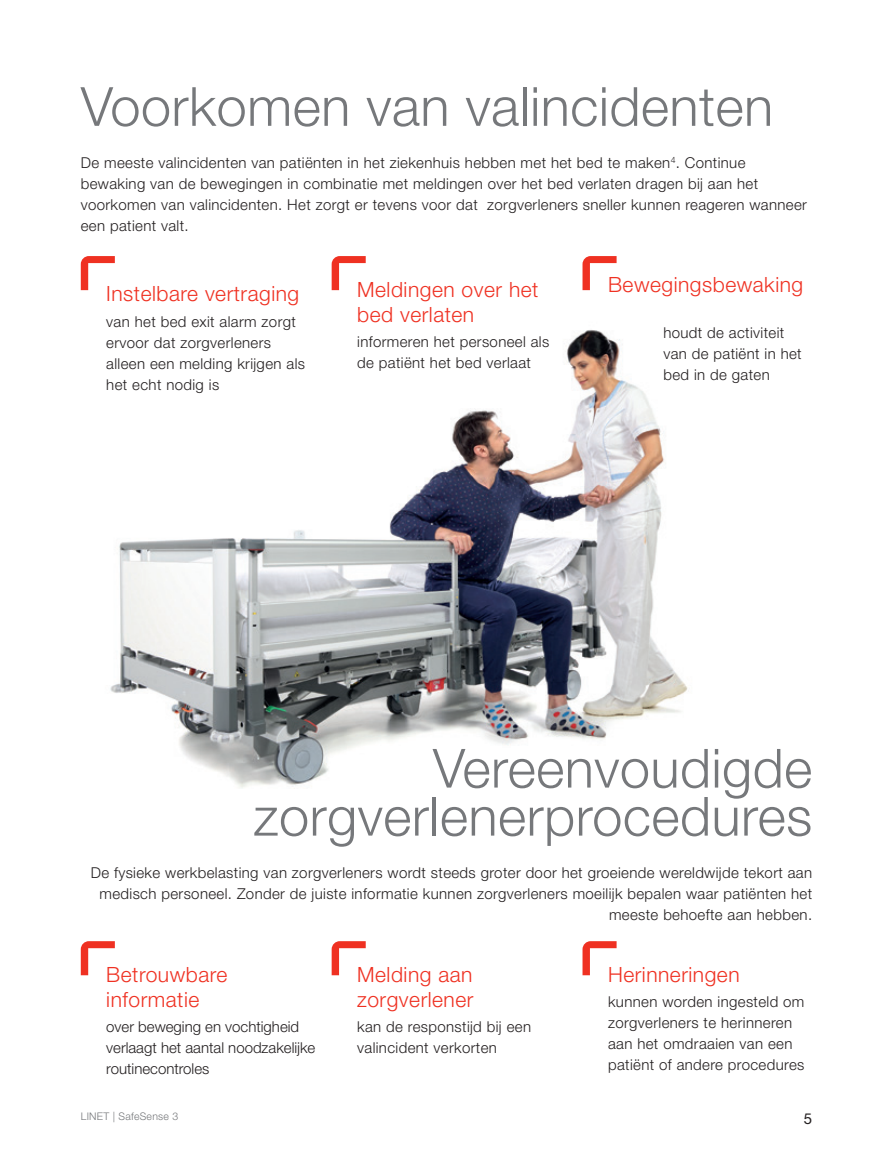
<style>
.page{position:relative;width:893px;height:1149px;background:#fff}
.page>*{position:absolute;margin:0;border:0;box-sizing:border-box;transform-origin:0 0}
._01_text_zakladni{font:300 54px/48px "Helvetica Neue LT Pro";letter-spacing:.01em;color:#76787b;text-align:right}
._001_bullet{font:300 21px/25.2px "Helvetica Neue LT Pro";letter-spacing:.025em;color:#ef3122}
._001_bullet-2{font:300 15px/21px "Helvetica Neue LT Pro";letter-spacing:.025em;color:#231f20}
._01_text_zakladni-2{font:300 15px/21px "Helvetica Neue LT Pro";letter-spacing:.025em;color:#231f20}
._001_bullet-3{font:300 15px/21px "Helvetica Neue LT Pro";color:#231f20}
.t1{font:15px "Helvetica Neue LT Pro";color:#231f20}
.t2{font:300 10.5px "Helvetica Neue LT Pro";letter-spacing:.025em;color:#76787b}
</style>
<div class="page">
<img style="left:110px;top:330px;width:578px;height:458px">
<svg style="left:81px;top:256px;width:34px;height:34px"></svg>
<svg style="left:332px;top:256px;width:34px;height:34px"></svg>
<svg style="left:582px;top:256px;width:35px;height:34px"></svg>
<svg style="left:81px;top:941px;width:34px;height:33px"></svg>
<svg style="left:332px;top:941px;width:34px;height:33px"></svg>
<svg style="left:582px;top:941px;width:35px;height:33px"></svg>
<p class="_01_text_zakladni" style="left:81px;top:81px;width:694px">Voorkomen van valincidenten</p>
<p class="_01_text_zakladni-2" style="left:81px;top:152px;width:728px">De meeste valincidenten van patiënten in het ziekenhuis hebben met het bed te maken<sup>4</sup>. Continue bewaking van de bewegingen in combinatie met meldingen over het bed verlaten dragen bij aan het voorkomen van valincidenten. Het zorgt er tevens voor dat zorgverleners sneller kunnen reageren wanneer een patient valt.</p>
<p class="_001_bullet" style="left:106px;top:281px;width:194px">Instelbare vertraging</p>
<p class="_001_bullet-2" style="left:106px;top:310px;width:200px">van het bed exit alarm zorgt ervoor dat zorgverleners alleen een melding krijgen als het echt nodig is</p>
<p class="_001_bullet" style="left:357px;top:276px;width:183px">Meldingen over het bed verlaten</p>
<p class="_001_bullet-2" style="left:357px;top:331px;width:194px">informeren het personeel als de patiënt het bed verlaat</p>
<p class="_001_bullet" style="left:608px;top:271px;width:197px">Bewegingsbewaking</p>
<p class="_001_bullet-2" style="left:663px;top:322px;width:140px">houdt de activiteit van de patiënt in het bed in de gaten</p>
<p class="_01_text_zakladni" style="left:254px;top:743px;width:560px">Vereenvoudigde zorgverlenerprocedures</p>
<p class="_001_bullet-2" style="left:91px;top:861px;width:723px;text-align:right">De fysieke werkbelasting van zorgverleners wordt steeds groter door het groeiende wereldwijde tekort aan medisch personeel. Zonder de juiste informatie kunnen zorgverleners moeilijk bepalen waar patiënten het meeste behoefte aan hebben.</p>
<p class="_001_bullet" style="left:106px;top:960px;width:123px">Betrouwbare informatie</p>
<p class="_001_bullet-3" style="left:106px;top:1015px;width:211px">over beweging en vochtigheid verlaagt het aantal noodzakelijke routinecontroles</p>
<p class="_001_bullet" style="left:357px;top:960px;width:118px">Melding aan zorgverlener</p>
<p class="_001_bullet-2" style="left:357px;top:1015px;width:175px">kan de responstijd bij een valincident verkorten</p>
<p class="_001_bullet" style="left:608px;top:960px;width:133px">Herinneringen</p>
<p class="_001_bullet-2" style="left:608px;top:990px;width:198px">kunnen worden ingesteld om zorgverleners te herinneren aan het omdraaien van een patiënt of andere procedures</p>
<p class="t2" style="left:81px;top:1109px;width:99px">LINET | SafeSense 3</p>
<p class="t1" style="left:804px;top:1108px;width:10px">5</p>
</div>
